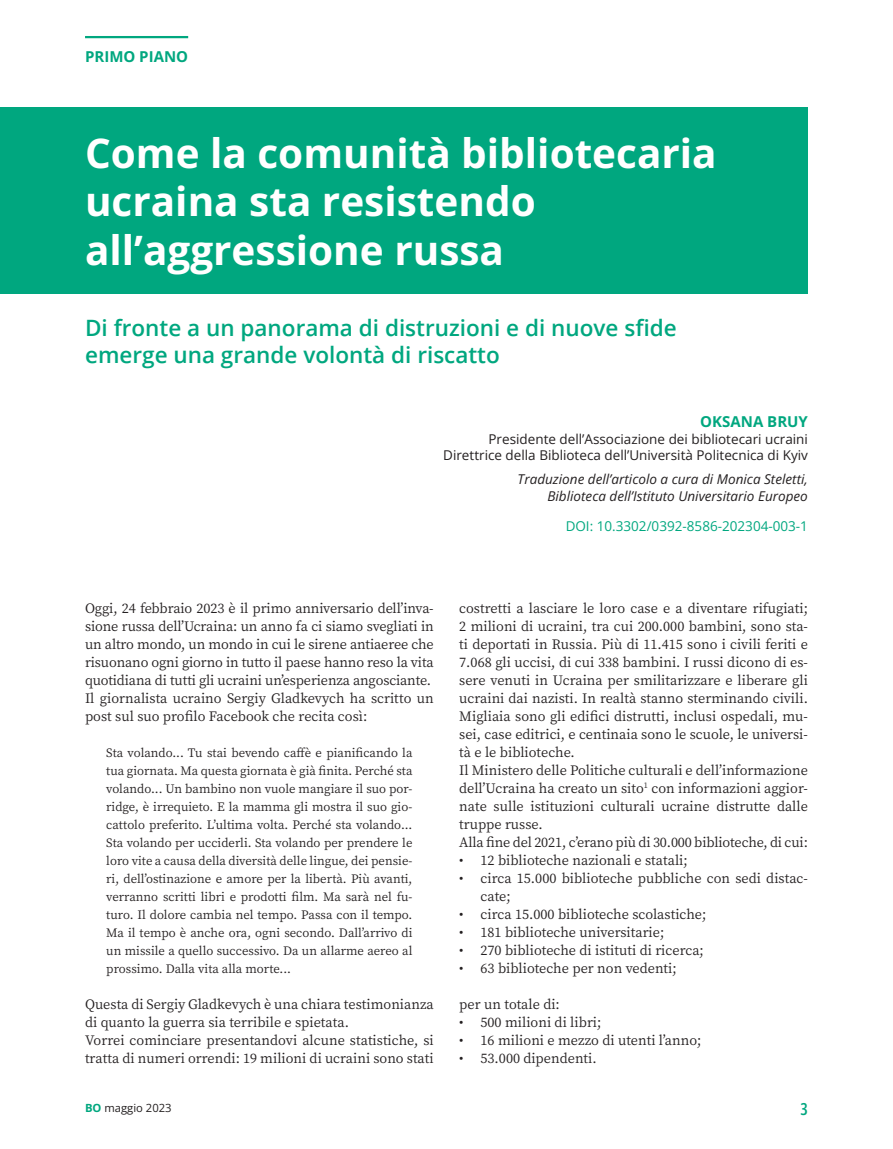
<style>
.page{position:relative;width:893px;height:1149px;background:#fff}
.page>*{position:absolute;margin:0;border:0;box-sizing:border-box;transform-origin:0 0}
.t1{font:700 40.5px/48.6px "Open Sans";color:#fff}
.t2{font:600 22.5px/27px "Open Sans";color:#00a77f}
.t3{font:600 16.5px "Open Sans Condensed";color:#00a77f}
.t4{font:700 15px "Open Sans";color:#00a77f}
.t5{font:14.25px/18px "Source Serif Variable";color:#231f20}
.t6{font:13.5px/16.2px "Open Sans";color:#231f20;text-align:right}
.t7{font:italic 13.5px/16.2px "Open Sans";color:#231f20;text-align:right}
.t8{font:13.5px "Open Sans";color:#00a77f}
.t9{font:12.75px/18px "Source Serif Variable";color:#231f20;text-align:justify}
.t10{font:11.25px "Open Sans";color:#231f20}
.s1{font-weight:700;color:#00a77f}
</style>
<div class="page">
<div style="left:0;top:107px;width:808px;height:187px;background:#00a77f"></div>
<hr style="left:85px;top:36px;width:103px;height:2px;background:#00a77f">
<p class="t4" style="left:85px;top:46px;width:105px">PRIMO PIANO</p>
<h1 class="t1" style="left:85px;top:128px;width:633px">Come la comunità bibliotecaria ucraina sta resistendo all’aggressione russa</h1>
<h2 class="t2" style="left:85px;top:314px;width:593px">Di fronte a un panorama di distruzioni e di nuove sfide emerge una grande volontà di riscatto</h2>
<p class="t4" style="left:700px;top:411px;width:109px">OKSANA BRUY</p>
<p class="t6" style="left:443px;top:430px;width:366px">Presidente dell’Associazione dei bibliotecari ucraini<br>Direttrice della Biblioteca dell’Università Politecnica di Kyiv</p>
<p class="t7" style="left:518px;top:471px;width:292px">Traduzione dell’articolo a cura di Monica Steletti,<br>Biblioteca dell’Istituto Universitario Europeo</p>
<p class="t8" style="left:566px;top:517px;width:244px">DOI: 10.3302/0392-8586-202304-003-1</p>
<p class="t5" style="left:85px;top:598px;width:350px">Oggi, 24 febbraio 2023 è il primo anniversario dell’inva&shy;sione russa dell’Ucraina: un anno fa ci siamo svegliati in un altro mondo, un mondo in cui le sirene antiaeree che risuonano ogni giorno in tutto il paese hanno reso la vita quotidiana di tutti gli ucraini un’esperienza angosciante.<br>Il giornalista ucraino Sergiy Gladkevych ha scritto un post sul suo profilo Facebook che recita così:</p>
<p class="t9" style="left:106px;top:743px;width:308px">Sta volando... Tu stai bevendo caffè e pianificando la tua giornata. Ma questa giornata è già finita. Perché sta volando... Un bambino non vuole mangiare il suo por&shy;ridge, è irrequieto. E la mamma gli mostra il suo gio&shy;cattolo preferito. L’ultima volta. Perché sta volando...<br>Sta volando per ucciderli. Sta volando per prendere le loro vite a causa della diversità delle lingue, dei pensie&shy;ri, dell’ostinazione e amore per la libertà. Più avanti, verranno scritti libri e prodotti film. Ma sarà nel fu&shy;turo. Il dolore cambia nel tempo. Passa con il tempo.<br>Ma il tempo è anche ora, ogni secondo. Dall’arrivo di un missile a quello successivo. Da un allarme aereo al prossimo. Dalla vita alla morte...</p>
<p class="t5" style="left:85px;top:994px;width:350px">Questa di Sergiy Gladkevych è una chiara testimonianza di quanto la guerra sia terribile e spietata.<br>Vorrei cominciare presentandovi alcune statistiche, si tratta di numeri orrendi: 19 milioni di ucraini sono stati</p>
<p class="t5" style="left:459px;top:598px;width:350px">costretti a lasciare le loro case e a diventare rifugiati; 2 milioni di ucraini, tra cui 200.000 bambini, sono sta&shy;ti deportati in Russia. Più di 11.415 sono i civili feriti e 7.068 gli uccisi, di cui 338 bambini. I russi dicono di es&shy;sere venuti in Ucraina per smilitarizzare e liberare gli ucraini dai nazisti. In realtà stanno sterminando civili.<br>Migliaia sono gli edifici distrutti, inclusi ospedali, mu&shy;sei, case editrici, e centinaia sono le scuole, le universi&shy;tà e le biblioteche.<br>Il Ministero delle Politiche culturali e dell’informazione dell’Ucraina ha creato un sito<sup>1</sup> con informazioni aggior&shy;nate sulle istituzioni culturali ucraine distrutte dalle truppe russe.<br>Alla fine del 2021, c’erano più di 30.000 biblioteche, di cui:</p>
<p class="t5" style="left:459px;top:850px;width:230px">• 12 biblioteche nazionali e statali;</p>
<p class="t5" style="left:480px;top:868px;width:329px;text-indent:-21px">• circa 15.000 biblioteche pubbliche con sedi distac&shy;cate;</p>
<p class="t5" style="left:459px;top:904px;width:249px">• circa 15.000 biblioteche scolastiche;</p>
<p class="t5" style="left:459px;top:922px;width:207px">• 181 biblioteche universitarie;</p>
<p class="t5" style="left:459px;top:940px;width:246px">• 270 biblioteche di istituti di ricerca;</p>
<p class="t5" style="left:459px;top:958px;width:219px">• 63 biblioteche per non vedenti;</p>
<p class="t5" style="left:459px;top:994px;width:102px">per un totale di:</p>
<p class="t5" style="left:459px;top:1012px;width:144px">• 500 milioni di libri;</p>
<p class="t5" style="left:459px;top:1030px;width:244px">• 16 milioni e mezzo di utenti l’anno;</p>
<p class="t5" style="left:459px;top:1048px;width:139px">• 53.000 dipendenti.</p>
<p class="t10" style="left:85px;top:1099px;width:88px"><span class="s1">BO</span> maggio 2023</p>
<p class="t3" style="left:800px;top:1097px;width:9px">3</p>
</div>
